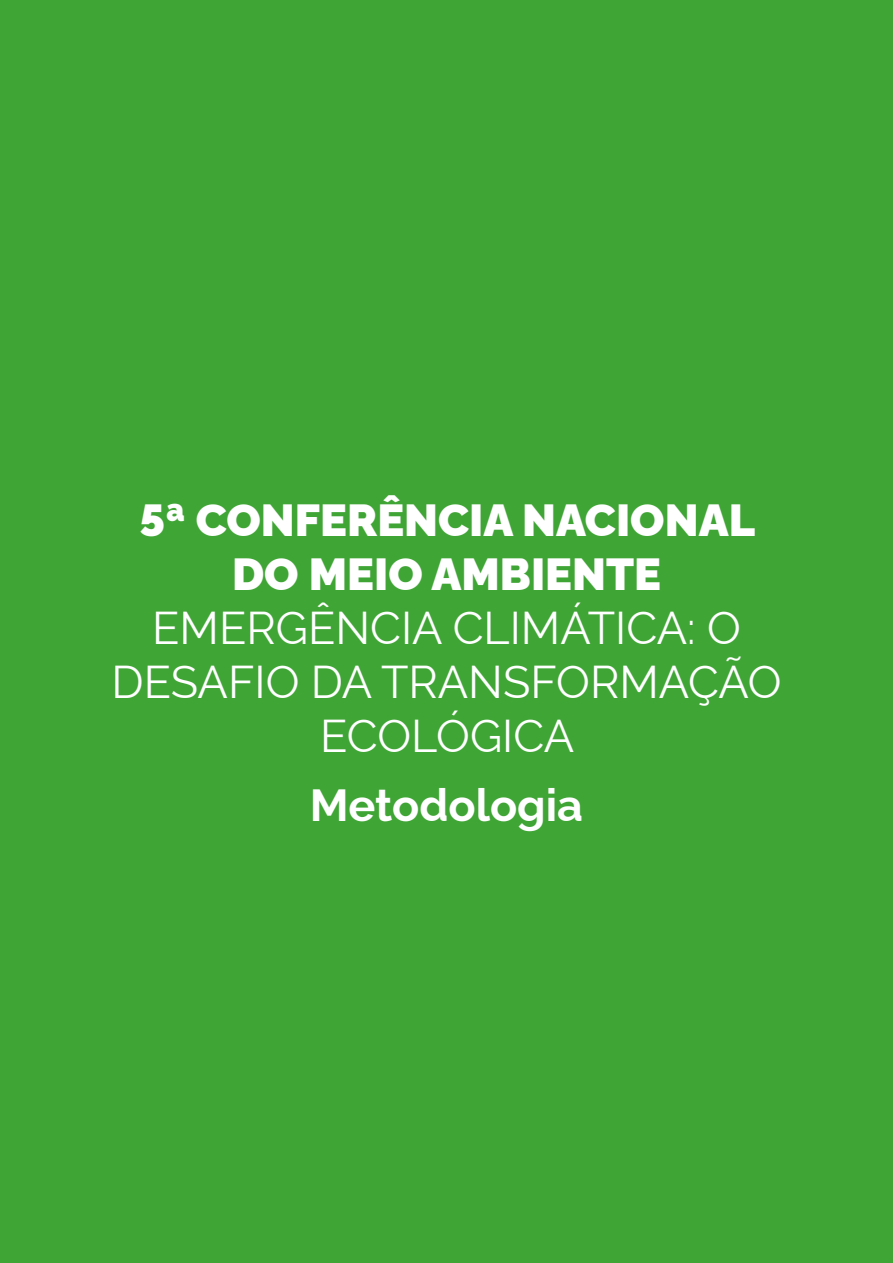
<style>
.page{position:relative;width:893px;height:1263px;background:#3fa535}
.page>*{position:absolute;margin:0;border:0;box-sizing:border-box;transform-origin:0 0}
.t1{font:45px/54px "Rawline";color:#fff;text-align:center}
.t2{font:900 45px/54px "Rawline";color:#fff;text-align:center}
.t3{font:700 45px "Rawline";color:#fff}
</style>
<div class="page">
<p class="t2" style="left:139px;top:489px;width:617px">5ª CONFERÊNCIA NACIONAL<br>DO MEIO AMBIENTE</p>
<p class="t1" style="left:111px;top:596px;width:672px">EMERGÊNCIA CLIMÁTICA: O<br>DESAFIO DA TRANSFORMAÇÃO<br>ECOLÓGICA</p>
<p class="t3" style="left:310px;top:770px;width:275px">Metodologia</p>
</div>
